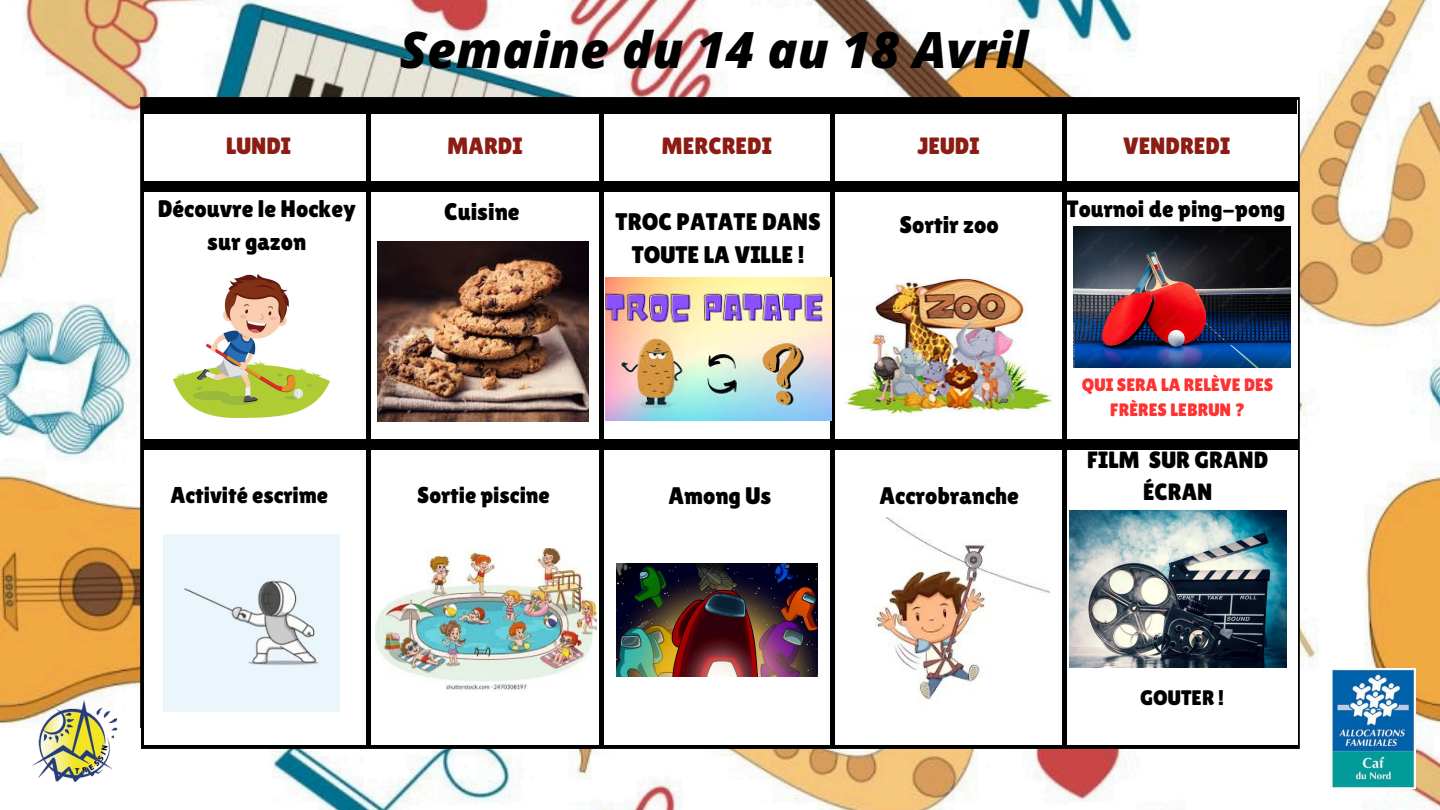
<style>
.page{position:relative;width:1440px;height:810px;background:#fff}
.page>*{position:absolute;margin:0;border:0;box-sizing:border-box;transform-origin:0 0}
.t1{font:italic 800 50px "Open Sans";color:#000}
.t2{font:24px/33px "Lilita One";color:#000;text-align:center}
.t3{font:23.6px/32.2px "Lilita One";color:#000;text-align:center}
.t4{font:23.6px "Lilita One";color:#8b1d15}
.t5{font:23px "Lilita One";color:#000}
.t6{font:21px "Lilita One";color:#000}
.t7{font:18px/24.3px "Lilita One";color:#ff3131;text-align:center}
</style>
<div class="page">
<img style="left:0;top:0;width:1440px;height:810px">
<div style="left:145px;top:101px;width:1153px;height:643px;background:#fff"></div>
<div style="left:144px;top:100px;width:1152px;height:13px;background:#000"></div>
<div style="left:144px;top:182px;width:1154px;height:9px;background:#000"></div>
<hr style="left:367px;top:110px;width:4px;height:634px;background:#000">
<hr style="left:599px;top:110px;width:4px;height:634px;background:#000">
<hr style="left:831px;top:110px;width:3px;height:634px;background:#000">
<hr style="left:1063px;top:110px;width:3px;height:634px;background:#000">
<div style="left:144px;top:440px;width:1154px;height:9px;background:#000"></div>
<div style="left:0;top:729px;width:140px;height:81px;background:#fff"></div>
<img style="left:21px;top:691px;width:105px;height:91px">
<img style="left:1330px;top:669px;width:85px;height:120px">
<img style="left:173px;top:275px;width:157px;height:142px">
<img style="left:164px;top:535px;width:176px;height:176px">
<img style="left:375px;top:549px;width:221px;height:141px">
<img style="left:616px;top:563px;width:201px;height:113px">
<img style="left:845px;top:277px;width:208px;height:138px">
<img style="left:873px;top:517px;width:177px;height:184px">
<img style="left:605px;top:277px;width:226px;height:144px">
<img style="left:1073px;top:226px;width:217px;height:141px">
<img style="left:1070px;top:510px;width:217px;height:157px">
<img style="left:378px;top:242px;width:211px;height:179px">
<h2 class="t1" style="left:400px;top:14px;width:630px">Semaine du 14 au 18 Avril</h2>
<p class="t4" style="left:226px;top:132px;width:66px">LUNDI</p>
<h1 class="t4" style="left:447px;top:132px;width:77px">MARDI</h1>
<h2 class="t4" style="left:662px;top:132px;width:112px">MERCREDI</h2>
<h2 class="t4" style="left:918px;top:132px;width:63px">JEUDI</h2>
<h2 class="t4" style="left:1123px;top:132px;width:109px">VENDREDI</h2>
<h2 class="t2" style="left:158px;top:192px;width:200px">Découvre le Hockey sur gazon</h2>
<h3 class="t2" style="left:444px;top:195px;width:77px">Cuisine</h3>
<h3 class="t2" style="left:616px;top:205px;width:207px">TROC PATATE DANS<br>TOUTE LA VILLE !</h3>
<p class="t2" style="left:899px;top:208px;width:101px">Sortir zoo</p>
<h3 class="t5" style="left:170px;top:482px;width:159px">Activité escrime</h3>
<p class="t5" style="left:417px;top:482px;width:134px">Sortie piscine</p>
<h2 class="t2" style="left:668px;top:479px;width:104px">Among Us</h2>
<h3 class="t2" style="left:880px;top:479px;width:141px">Accrobranche</h3>
<p class="t3" style="left:1067px;top:192px;width:220px">Tournoi de ping-pong</p>
<p class="t7" style="left:1082px;top:373px;width:193px">QUI SERA LA RELÈVE DES<br>FRÈRES LEBRUN ?</p>
<p class="t3" style="left:1087px;top:443px;width:183px">FILM SUR GRAND<br>ÉCRAN</p>
<p class="t6" style="left:1140px;top:685px;width:86px">GOUTER !</p>
</div>
